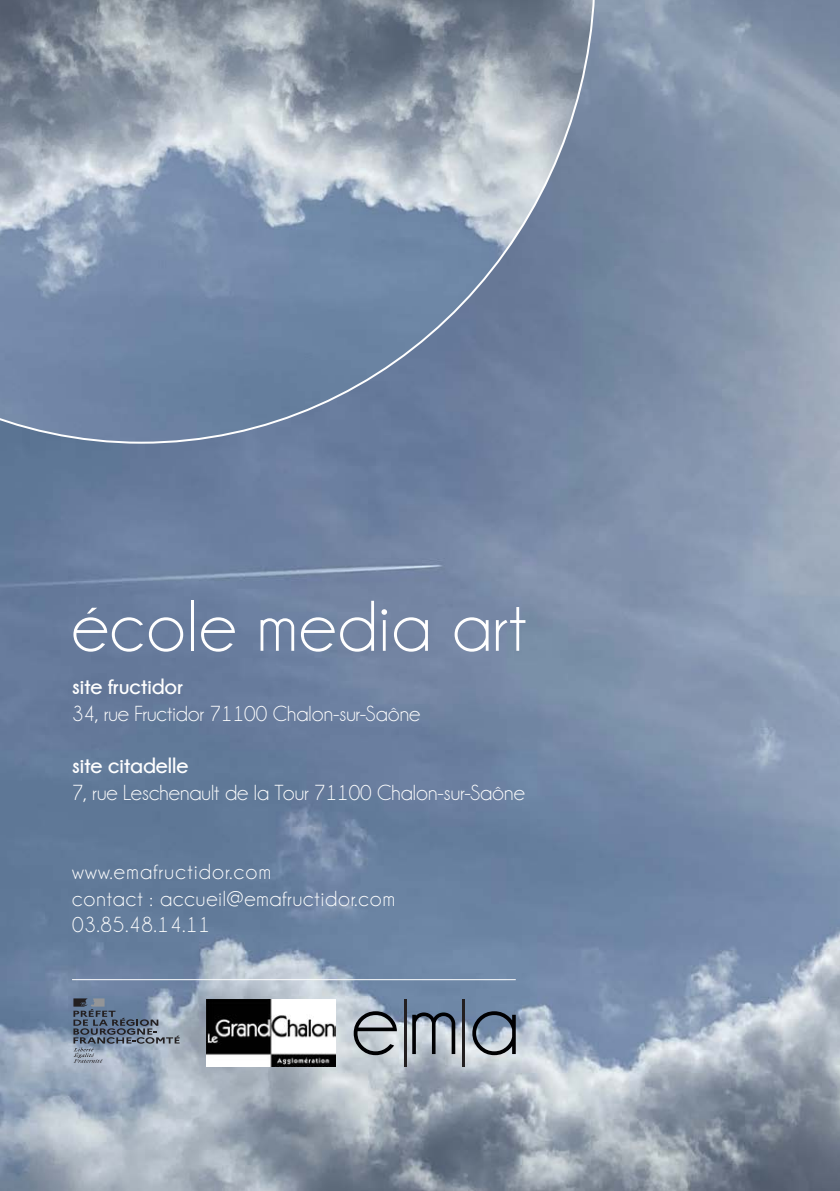
<style>
.page{position:relative;width:840px;height:1191px;background:#fff}
.page>*{position:absolute;margin:0;border:0;box-sizing:border-box;transform-origin:0 0}
.t1{font:72.4px "Champagne&Limousines";letter-spacing:.02em;color:#fff}
.t2{font:22px "Champagne&Limousines";color:#fff}
.t3{font:22px "Champagne&Limousines";letter-spacing:.04em;color:#fff}
.t4{font:700 22px "Champagne&Limousines";color:#fff}
.t5{font:22px "Champagne&Limousines";letter-spacing:.06em;color:#fff}
</style>
<div class="page">
<img style="left:0;top:0;width:839px;height:1191px">
<hr style="left:72px;top:979px;width:443px;height:1px;background:#fff">
<img style="left:206px;top:999px;width:130px;height:67px">
<svg style="left:73px;top:998px;width:106px;height:64px;background:#7a899c"></svg>
<svg style="left:0;top:0;width:595px;height:444px;background:#8495ab"></svg>
<svg style="left:353px;top:1011px;width:43px;height:44px;background:#8c9298"></svg>
<svg style="left:412px;top:1012px;width:43px;height:42px;background:#818992"></svg>
<svg style="left:472px;top:1011px;width:43px;height:44px;background:#707d8c"></svg>
<hr style="left:403px;top:999px;width:3px;height:67px;background:#231f20">
<hr style="left:462px;top:999px;width:3px;height:67px;background:#231f20">
<p class="t1" style="left:72px;top:590px;width:456px">école media art</p>
<p class="t4" style="left:72px;top:674px;width:113px">site fructidor</p>
<p class="t2" style="left:72px;top:702px;width:349px">34, rue Fructidor 71100 Chalon-sur-Saône</p>
<p class="t4" style="left:72px;top:753px;width:118px">site citadelle</p>
<p class="t2" style="left:72px;top:781px;width:454px">7, rue Leschenault de la Tour 71100 Chalon-sur-Saône</p>
<p class="t5" style="left:72px;top:860px;width:201px">www.emafructidor.com</p>
<p class="t3" style="left:72px;top:887px;width:324px">contact : accueil@emafructidor.com</p>
<p class="t2" style="left:72px;top:913px;width:139px">03.85.48.14.11</p>
</div>
